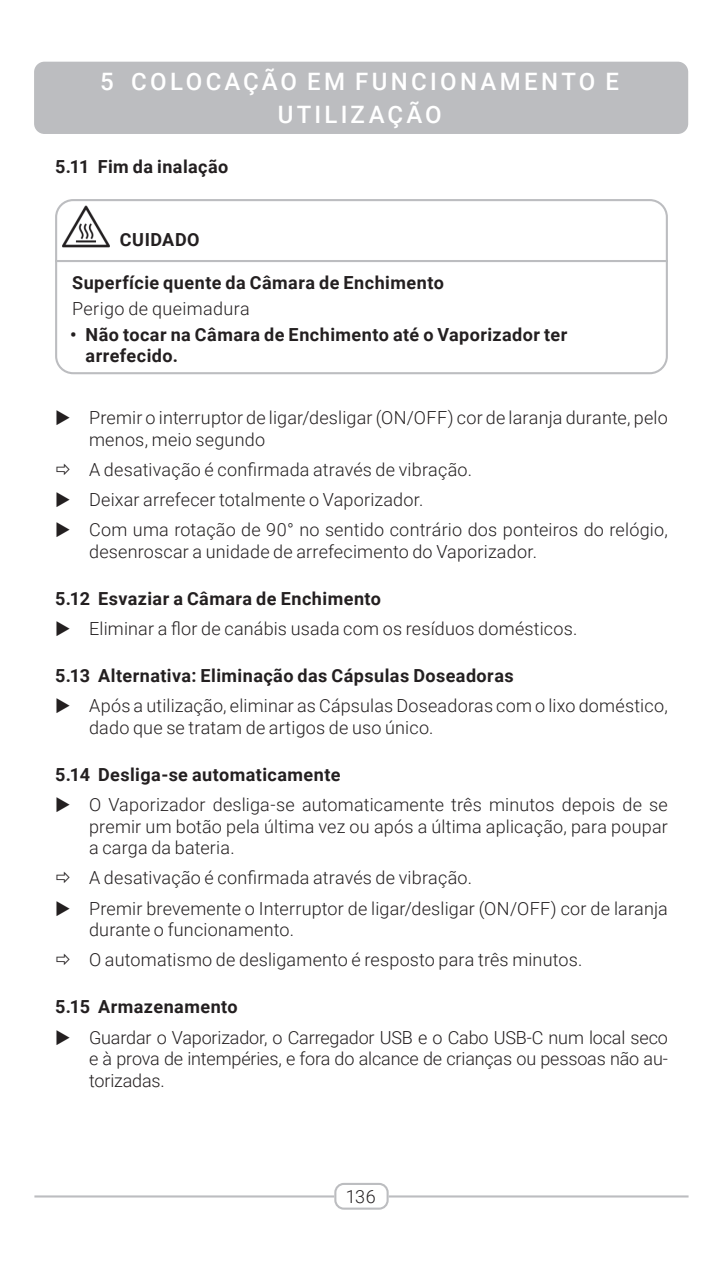
<style>
.page{position:relative;width:723px;height:1276px;background:#fff}
.page>*{position:absolute;margin:0;border:0;box-sizing:border-box;transform-origin:0 0}
.Kapitel{font:500 24px/33px "Roboto";letter-spacing:.135em;color:#fff;text-align:center}
.Zwischenüberschrift{font:300 18px/21.6px "Roboto";letter-spacing:.01em;color:#231f20}
.Ziel_Zwischenübersch{font:700 18px/21.6px "Roboto";letter-spacing:.025em;color:#231f20}
.Zwischenüberschrift-2{font:700 18px "Roboto";letter-spacing:.025em;color:#231f20}
</style>
<div class="page">
<div style="left:334px;top:1182px;width:55px;height:27px;border:2px solid #bcbdc0;border-radius:9px"></div>
<hr style="left:34px;top:1195px;width:300px;height:2px;background:#bcbdc0">
<hr style="left:389px;top:1195px;width:299px;height:2px;background:#bcbdc0">
<img style="left:63px;top:203px;width:47px;height:45px">
<div style="left:55px;top:199px;width:613px;height:175px;border:2px solid #bcbdc0;border-radius:17px"></div>
<hr style="left:55px;top:260px;width:613px;height:2px;background:#bcbdc0">
<div style="left:34px;top:62px;width:654px;height:72px;background:#bcbdc0;border-radius:10px"></div>
<p class="Kapitel" style="left:100px;top:64px;width:520px">5 COLOCAÇÃO EM FUNCIONAMENTO E<br>UTILIZAÇÃO</p>
<p class="Ziel_Zwischenübersch" style="left:55px;top:155px;width:175px">5.11 Fim da inalação</p>
<p class="Zwischenüberschrift-2" style="left:120px;top:227px;width:81px">CUIDADO</p>
<p class="Zwischenüberschrift-2" style="left:72px;top:270px;width:373px">Superfície quente da Câmara de Enchimento</p>
<p class="Zwischenüberschrift" style="left:72px;top:297px;width:179px">Perigo de queimadura</p>
<p class="Ziel_Zwischenübersch" style="left:86px;top:323px;width:483px;text-indent:-15px">• Não tocar na Câmara de Enchimento até o Vaporizador ter arrefecido.</p>
<p class="Zwischenüberschrift" style="left:89px;top:406px;width:580px">Premir o interruptor de ligar/desligar (ON/OFF) cor de laranja durante, pelo menos, meio segundo</p>
<p class="Zwischenüberschrift" style="left:89px;top:458px;width:384px">A desativação é confirmada através de vibração.</p>
<p class="Zwischenüberschrift" style="left:89px;top:488px;width:336px">Deixar arrefecer totalmente o Vaporizador.</p>
<p class="Zwischenüberschrift" style="left:89px;top:518px;width:580px">Com uma rotação de 90° no sentido contrário dos ponteiros do relógio, desenroscar a unidade de arrefecimento do Vaporizador.</p>
<p class="Ziel_Zwischenübersch" style="left:55px;top:587px;width:327px">5.12 Esvaziar a Câmara de Enchimento</p>
<p class="Zwischenüberschrift" style="left:89px;top:617px;width:490px">Eliminar a flor de canábis usada com os resíduos domésticos.</p>
<p class="Ziel_Zwischenübersch" style="left:55px;top:664px;width:460px">5.13 Alternativa: Eliminação das Cápsulas Doseadoras</p>
<p class="Zwischenüberschrift" style="left:89px;top:694px;width:580px">Após a utilização, eliminar as Cápsulas Doseadoras com o lixo doméstico, dado que se tratam de artigos de uso único.</p>
<p class="Ziel_Zwischenübersch" style="left:55px;top:763px;width:287px">5.14 Desliga-se automaticamente</p>
<p class="Zwischenüberschrift" style="left:89px;top:793px;width:580px;text-align:justify">O Vaporizador desliga-se automaticamente três minutos depois de se premir um botão pela última vez ou após a última aplicação, para poupar a carga da bateria.</p>
<p class="Zwischenüberschrift" style="left:89px;top:866px;width:384px">A desativação é confirmada através de vibração.</p>
<p class="Zwischenüberschrift" style="left:89px;top:896px;width:580px">Premir brevemente o Interruptor de ligar/desligar (ON/OFF) cor de laranja durante o funcionamento.</p>
<p class="Zwischenüberschrift" style="left:89px;top:948px;width:495px">O automatismo de desligamento é resposto para três minutos.</p>
<p class="Ziel_Zwischenübersch" style="left:55px;top:995px;width:184px">5.15 Armazenamento</p>
<p class="Zwischenüberschrift" style="left:89px;top:1025px;width:580px;text-align:justify">Guardar o Vaporizador, o Carregador USB e o Cabo USB-C num local seco e à prova de intempéries, e fora do alcance de crianças ou pessoas não au&shy;torizadas.</p>
<p class="Zwischenüberschrift" style="left:346px;top:1185px;width:31px">136</p>
</div>
